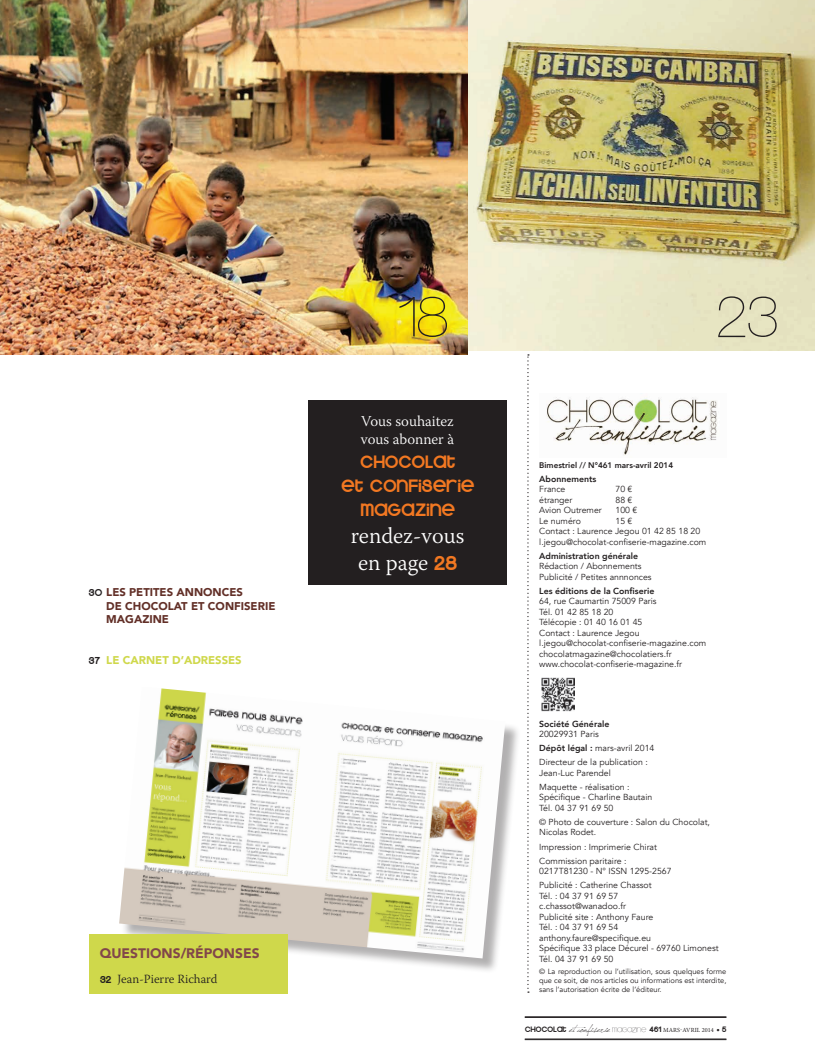
<style>
.page{position:relative;width:815px;height:1063px;background:#fff}
.page>*{position:absolute;margin:0;border:0;box-sizing:border-box;transform-origin:0 0}
.t1{font:75px "Kravitz";color:#231f20}
.t2{font:300 22.5px/27px "Warnock Pro";color:#fff;text-align:center}
.t3{font:20px/24px "Kravitz Extra Thermal";color:#f27822;text-align:center}
.t4{font:300 15px/18px "Warnock Pro";color:#fff}
.t5{font:900 13.75px "Avenir";color:#81464a}
.t6{font:300 12.5px "Warnock Pro";color:#231f20}
.t7{font:900 11.25px/13.5px "Avenir";color:#622f27}
.t8{font:900 11.25px "Avenir";color:#cfd84b}
.t9{font:8.75px/10.5px "Avenir";color:#231f20}
.t10{font:800 8.75px "Avenir";color:#231f20}
.t11{font:800 8.12px "Avenir";color:#231f20}
.t12{font:7.5px/9px "Avenir";color:#231f20;text-align:justify}
.t13{font:6.25px "Minion Pro";letter-spacing:.01em;color:#231f20}
.s1{font-family:"Kravitz Extra Thermal";font-weight:400;color:#231f20}
.s2{font-family:"Kravitz Extra Thermal";font-weight:400;font-size:11.25px}
.s3{font-family:"Kravitz Extra Thermal";font-weight:400;color:#f27822}
.s4{font-weight:800}
.s5{font-family:"Kravitz Extra Thermal";font-size:8.75px}
.s6{font-family:"Jellyka Saint Andrews Queen";font-size:11.25px}
.s7{font-family:"Kravitz";font-size:8.75px}
.s8{font-size:8.75px}
</style>
<div class="page">
<hr style="left:525px;top:1017px;width:201px;height:1px;background:#231f20">
<hr style="left:525px;top:1039px;width:201px;height:1px;background:#231f20">
<svg style="left:527px;top:354px;width:2px;height:639px"></svg>
<div style="left:121px;top:689px;width:400px;height:285px;background:#231f20;opacity:.35"></div>
<img style="left:119px;top:688px;width:386px;height:270px">
<img style="left:468px;top:0;width:347px;height:351px">
<img style="left:1px;top:0;width:467px;height:354px">
<img style="left:0;top:0;width:1px;height:354px">
<div style="left:89px;top:934px;width:199px;height:59px;background:#cfd84b"></div>
<img style="left:546px;top:397px;width:172px;height:58px">
<img style="left:541px;top:677px;width:33px;height:34px">
<div style="left:308px;top:401px;width:199px;height:184px;background:#231f20"></div>
<p class="t7" style="left:106px;top:585px;width:171px;text-indent:-18px"><span class="s1">30</span> LES PETITES ANNONCES<br>DE CHOCOLAT ET CONFISERIE<br>MAGAZINE</p>
<p class="t8" style="left:89px;top:651px;width:155px"><span class="s1">37</span> LE CARNET D’ADRESSES</p>
<h3 class="t5" style="left:100px;top:942px;width:161px">QUESTIONS/RÉPONSES</h3>
<h3 class="t6" style="left:100px;top:971px;width:119px"><span class="s2">32</span> Jean-Pierre Richard</h3>
<h1 class="t1" style="left:396px;top:276px;width:52px">18</h1>
<h1 class="t1" style="left:715px;top:276px;width:63px">23</h1>
<h3 class="t4" style="left:361px;top:412px;width:95px">Vous souhaitez vous abonner à</h3>
<h3 class="t3" style="left:341px;top:450px;width:135px">CHOCOLAT<br>ET CONFISERIE<br>MAGAZINE</h3>
<h2 class="t2" style="left:351px;top:522px;width:115px">rendez-vous en page <span class="s3">28</span></h2>
<p class="t11" style="left:539px;top:459px;width:135px">Bimestriel // N°461 mars-avril 2014</p>
<p class="t10" style="left:539px;top:472px;width:59px">Abonnements</p>
<p class="t9" style="left:539px;top:484px;width:28px">France</p>
<p class="t9" style="left:615px;top:484px;width:19px">70 €</p>
<p class="t9" style="left:539px;top:495px;width:35px">étranger</p>
<p class="t9" style="left:615px;top:495px;width:19px">88 €</p>
<p class="t9" style="left:539px;top:505px;width:64px">Avion Outremer</p>
<p class="t9" style="left:615px;top:505px;width:23px">100 €</p>
<p class="t9" style="left:539px;top:516px;width:43px">Le numéro</p>
<p class="t9" style="left:539px;top:516px;width:169px;text-indent:76px">15 €<br>Contact : Laurence Jegou 01 42 85 18 20 l.jegou@chocolat-confiserie-magazine.com</p>
<p class="t10" style="left:539px;top:549px;width:101px">Administration générale</p>
<p class="t9" style="left:539px;top:561px;width:114px">Rédaction / Abonnements<br>Publicité / Petites annnonces</p>
<p class="t10" style="left:539px;top:584px;width:117px">Les éditions de la Confiserie</p>
<p class="t9" style="left:539px;top:596px;width:169px">64, rue Caumartin 75009 Paris<br>Tél. 01 42 85 18 20<br>Télécopie : 01 40 16 01 45<br>Contact : Laurence Jegou l.jegou@chocolat-confiserie-magazine.com chocolatmagazine@chocolatiers.fr www.chocolat-confiserie-magazine.fr</p>
<p class="t10" style="left:539px;top:717px;width:72px">Société Générale</p>
<p class="t9" style="left:539px;top:727px;width:117px;line-height:14px">20029931 Paris<br><span class="s4">Dépôt légal :</span> mars-avril 2014<br>Directeur de la publication :</p>
<p class="t9" style="left:539px;top:766px;width:92px;line-height:14px">Jean-Luc Parendel<br>Maquette - réalisation :</p>
<p class="t9" style="left:539px;top:792px;width:115px">Spécifique - Charline Bautain<br>Tél. 04 37 91 69 50</p>
<p class="t9" style="left:539px;top:817px;width:172px">© Photo de couverture : Salon du Chocolat,<br>Nicolas Rodet.</p>
<p class="t9" style="left:539px;top:840px;width:119px;line-height:14px">Impression : Imprimerie Chirat<br>Commission paritaire :</p>
<p class="t9" style="left:539px;top:864px;width:134px;line-height:14px">0217T81230 - N° ISSN 1295-2567<br>Publicité : Catherine Chassot</p>
<p class="t9" style="left:539px;top:890px;width:181px">Tél. : 04 37 91 69 57<br>c.chassot@wanadoo.fr<br>Publicité site : Anthony Faure<br>Tél. : 04 37 91 69 54 anthony.faure@specifique.eu<br>Spécifique 33 place Décurel - 69760 Limonest<br>Tél. 04 37 91 69 50</p>
<p class="t12" style="left:539px;top:967px;width:189px">© La reproduction ou l’utilisation, sous quelques forme que ce soit, de nos articles ou informations est interdite, sans l’autorisation écrite de l’éditeur.</p>
<p class="t13" style="left:525px;top:1026px;width:203px"><span class="s5">CHOCOLAT</span> <span class="s6">etconfiserie</span> <span class="s7">magazine</span> <span class="s5">461</span> MARS-AVRIL 2014 <span class="s8">•</span> <span class="s5">5</span></p>
</div>
